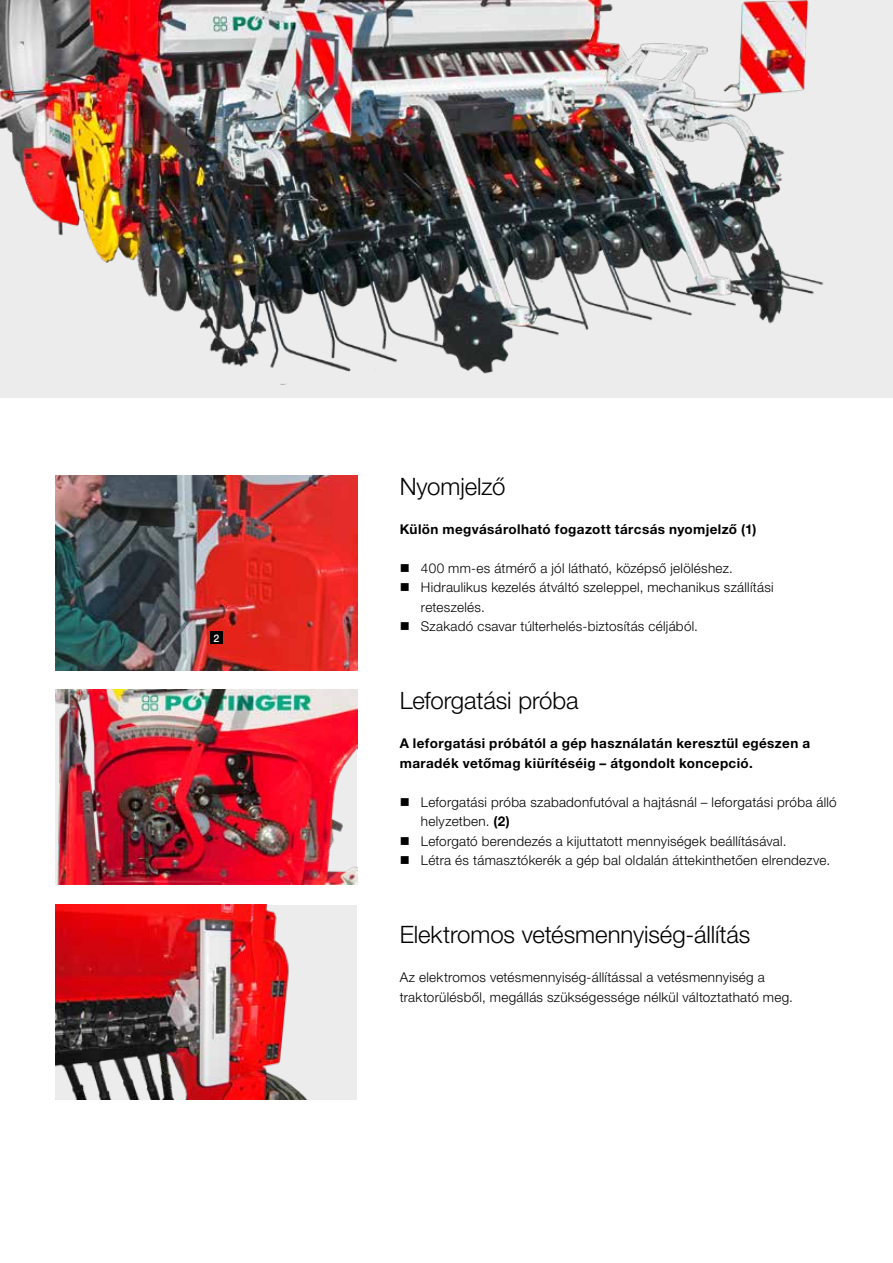
<style>
.page{position:relative;width:893px;height:1263px;background:#fff}
.page>*{position:absolute;margin:0;border:0;box-sizing:border-box;transform-origin:0 0}
.t1{font:300 24px "Helvetica Neue LTW1 G";letter-spacing:-.005em;color:#000}
.t2{font:300 13.5px/19.5px "Helvetica Neue LTW1 G";letter-spacing:.02em;color:#000}
.t3{font:700 13.5px/19.5px "Helvetica Neue LTW1 G";letter-spacing:.03em;color:#000}
.t4{font:500 10.5px "Helvetica Neue LTW1 G";color:#fff}
.s1{font-weight:700}
</style>
<div class="page">
<img style="left:55px;top:690px;width:302px;height:195px">
<img style="left:55px;top:476px;width:302px;height:195px">
<div style="left:210px;top:631px;width:13px;height:13px;background:#000"></div>
<div style="left:0;top:0;width:893px;height:397px;background:#ececec"></div>
<img style="left:0;top:0;width:823px;height:374px">
<div style="left:55px;top:905px;width:302px;height:194px;background:#ececec"></div>
<img style="left:55px;top:905px;width:252px;height:194px">
<p class="t4" style="left:214px;top:631px;width:7px">2</p>
<h1 class="t1" style="left:400px;top:471px;width:107px">Nyomjelző</h1>
<p class="t3" style="left:400px;top:519px;width:358px">Külön megvásárolható fogazott tárcsás nyomjelző (1)</p>
<p class="t2" style="left:400px;top:558px;width:335px">■ 400 mm-es átmérő a jól látható, középső jelöléshez.</p>
<p class="t2" style="left:421px;top:577px;width:354px;text-indent:-21px">■ Hidraulikus kezelés átváltó szeleppel, mechanikus szállítási reteszelés.</p>
<p class="t2" style="left:400px;top:616px;width:300px">■ Szakadó csavar túlterhelés-biztosítás céljából.</p>
<h1 class="t1" style="left:400px;top:686px;width:180px">Leforgatási próba</h1>
<p class="t3" style="left:400px;top:733px;width:412px">A leforgatási próbától a gép használatán keresztül egészen a maradék vetőmag kiürítéséig – átgondolt koncepció.</p>
<p class="t2" style="left:421px;top:792px;width:417px;text-indent:-21px">■ Leforgatási próba szabadonfutóval a hajtásnál – leforgatási próba álló helyzetben. <span class="s1">(2)</span></p>
<p class="t2" style="left:400px;top:831px;width:388px">■ Leforgató berendezés a kijuttatott mennyiségek beállításával.</p>
<p class="t2" style="left:400px;top:850px;width:432px">■ Létra és támasztókerék a gép bal oldalán áttekinthetően elrendezve.</p>
<h1 class="t1" style="left:400px;top:920px;width:352px">Elektromos vetésmennyiség-állítás</h1>
<p class="t2" style="left:400px;top:967px;width:395px">Az elektromos vetésmennyiség-állítással a vetésmennyiség a traktorülésből, megállás szükségessége nélkül változtatható meg.</p>
</div>
